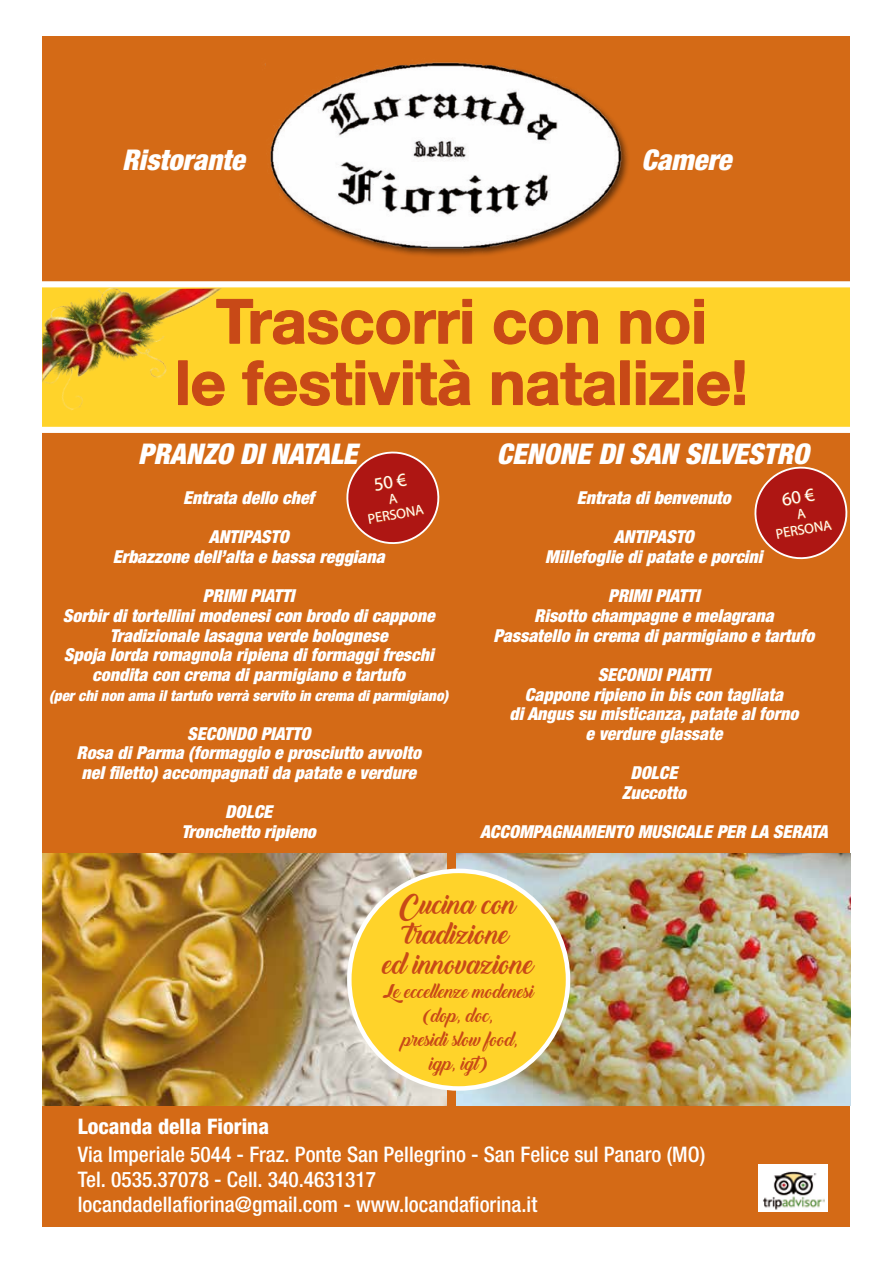
<style>
.page{position:relative;width:893px;height:1263px;background:#fff}
.page>*{position:absolute;margin:0;border:0;box-sizing:border-box;transform-origin:0 0}
.t1{font:700 61.35px/61.3px "Helvetica Neue";color:#c84917;text-align:center}
.t2{font:italic 900 condensed 28.65px "Helvetica Neue LT Std";color:#fff}
.t3{font:italic 900 condensed 28.5px "Helvetica Neue LT Std";color:#fff}
.t4{font:27px/30px "Backto Black Demo";letter-spacing:-.01em;color:#c84917;text-align:center}
.t5{font:500 condensed 21.45px/24.6px "Helvetica Neue LT Std";color:#fff}
.t6{font:800 condensed 21.45px "Helvetica Neue LT Std";color:#fff}
.t7{font:18px/24px "Backto Black Demo";letter-spacing:-.01em;color:#c84917;text-align:center}
.t8{font:italic 900 condensed 17.85px/19.6px "Helvetica Neue LT Std";color:#fff;text-align:center}
.t9{font:italic 900 condensed 15px "Helvetica Neue LT Std";color:#fff}
.t10{font:13.95px/15.6px "Myriad Pro";color:#fff;text-align:center}
</style>
<div class="page">
<div style="left:43px;top:37px;width:807px;height:1190px;background:#d46a16"></div>
<img style="left:265px;top:62px;width:363px;height:194px">
<svg style="left:43px;top:281px;width:807px;height:152px;background:#feda4e"></svg>
<svg style="left:258px;top:298px;width:215px;height:47px;background:#f8c327"></svg>
<svg style="left:493px;top:310px;width:105px;height:35px;background:#f7bf27"></svg>
<svg style="left:620px;top:298px;width:84px;height:47px;background:#f8c227"></svg>
<svg style="left:258px;top:359px;width:214px;height:47px;background:#f7c127"></svg>
<svg style="left:491px;top:362px;width:126px;height:44px;background:#f7c127"></svg>
<div style="left:620px;top:360px;width:10px;height:45px;border:1px solid #c84917"></div>
<svg style="left:635px;top:360px;width:110px;height:46px;background:#f7bf27"></svg>
<div style="left:758px;top:1164px;width:70px;height:48px;background:#fff"></div>
<img style="left:763px;top:1171px;width:61px;height:39px">
<img style="left:43px;top:854px;width:403px;height:251px">
<img style="left:456px;top:854px;width:394px;height:251px">
<div style="left:349px;top:871px;width:219px;height:217px;background:#ffd32a;border-radius:50%"></div>
<img style="left:43px;top:286px;width:215px;height:134px">
<svg style="left:346px;top:451px;width:94px;height:93px"></svg>
<svg style="left:754px;top:466px;width:94px;height:94px"></svg>
<h2 class="t2" style="left:122px;top:142px;width:124px">Ristorante</h2>
<h2 class="t2" style="left:642px;top:142px;width:91px">Camere</h2>
<h1 class="t1" style="left:175px;top:289px;width:574px">Trascorri con noi<br>le festività natalizie!</h1>
<h3 class="t3" style="left:138px;top:436px;width:221px">PRANZO DI NATALE</h3>
<h3 class="t3" style="left:497px;top:436px;width:313px">CENONE DI SAN SILVESTRO</h3>
<p class="t8" style="left:183px;top:488px;width:132px">Entrata dello chef</p>
<p class="t8" style="left:113px;top:527px;width:273px">ANTIPASTO<br>Erbazzone dell’alta e bassa reggiana</p>
<p class="t8" style="left:63px;top:586px;width:373px">PRIMI PIATTI<br>Sorbir di tortellini modenesi con brodo di cappone Tradizionale lasagna verde bolognese<br>Spoja lorda romagnola ripiena di formaggi freschi condita con crema di parmigiano e tartufo</p>
<p class="t9" style="left:49px;top:686px;width:401px">(per chi non ama il tartufo verrà servito in crema di parmigiano)</p>
<p class="t8" style="left:76px;top:724px;width:346px">SECONDO PIATTO<br>Rosa di Parma (formaggio e prosciutto avvolto nel filetto) accompagnati da patate e verdure</p>
<p class="t8" style="left:182px;top:802px;width:136px">DOLCE<br>Tronchetto ripieno</p>
<p class="t8" style="left:577px;top:488px;width:155px">Entrata di benvenuto</p>
<p class="t8" style="left:545px;top:527px;width:219px">ANTIPASTO<br>Millefoglie di patate e porcini</p>
<p class="t8" style="left:493px;top:586px;width:323px">PRIMI PIATTI<br>Risotto champagne e melagrana<br>Passatello in crema di parmigiano e tartufo</p>
<p class="t8" style="left:509px;top:665px;width:290px">SECONDI PIATTI<br>Cappone ripieno in bis con tagliata<br>di Angus su misticanza, patate al forno e verdure glassate</p>
<p class="t8" style="left:622px;top:763px;width:66px">DOLCE<br>Zuccotto</p>
<p class="t8" style="left:480px;top:822px;width:349px">ACCOMPAGNAMENTO MUSICALE PER LA SERATA</p>
<p class="t10" style="left:364px;top:496px;width:58px;rotate:-10deg">A<br>PERSONA</p>
<p class="t10" style="left:772px;top:511px;width:58px;rotate:-10deg">A<br>PERSONA</p>
<h3 class="t4" style="left:383px;top:889px;width:152px">Cucina con tradizione<br>ed innovazione</h3>
<p class="t7" style="left:383px;top:979px;width:152px">Le eccellenze modenesi (dop, doc,<br>presidi slow food,<br>igp, igt)</p>
<p class="t6" style="left:78px;top:1113px;width:193px">Locanda della Fiorina</p>
<p class="t5" style="left:78px;top:1142px;width:629px">Via Imperiale 5044 - Fraz. Ponte San Pellegrino - San Felice sul Panaro (MO)<br>Tel. 0535.37078 - Cell. 340.4631317<br>locandadellafiorina@gmail.com - www.locandafiorina.it</p>
</div>
